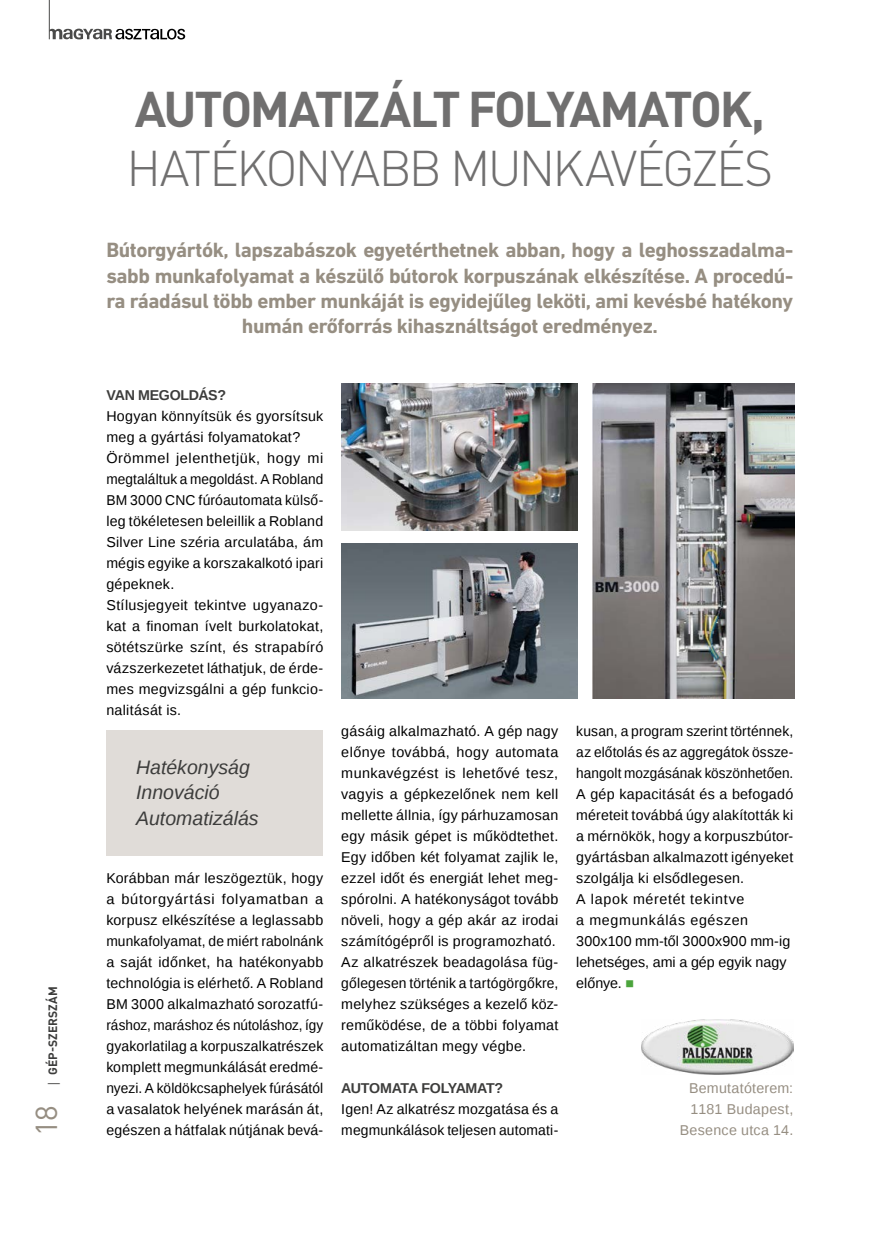
<style>
.page{position:relative;width:872px;height:1242px;background:#fff}
.page>*{position:absolute;margin:0;border:0;box-sizing:border-box;transform-origin:0 0}
.t1{font:700 49.5px "DIN Pro";letter-spacing:-.05em;color:#706f6f}
.t2{font:300 49.5px "DIN Pro";letter-spacing:-.06em;color:#706f6f}
.t3{font:30px "DIN Pro";color:#968e82}
.t4{font:700 21px/25.2px "DIN Next LT Pro";letter-spacing:-.02em;color:#968e82;text-align:center}
.t5{font:italic 19.5px/25.5px "Liberation Sans";color:#3c3c3b}
.t6{font:14.25px/21px "Liberation Sans";letter-spacing:.02em;color:#000}
.t7{font:14.25px/21px "Liberation Sans";letter-spacing:.015em;color:#968e82;text-align:right}
.t8{font:700 14.25px "Liberation Sans";letter-spacing:-.025em;color:#3c3c3b}
.t9{font:700 12px "DIN Pro";letter-spacing:.01em;color:#3c3c3b}
.s1{font-family:"Open Sans";font-weight:400}
.s2{color:#4ba43c}
</style>
<div class="page">
<svg style="left:49px;top:29px;width:136px;height:11px"></svg>
<hr style="left:49px;top:0;width:1px;height:39px;background:#4a4a49">
<div style="left:106px;top:730px;width:217px;height:49px;background:#e0dcd8"></div>
<div style="left:106px;top:756px;width:217px;height:48px;background:#e0dcd8"></div>
<div style="left:106px;top:781px;width:217px;height:49px;background:#e0dcd8"></div>
<div style="left:106px;top:807px;width:217px;height:48px;background:#e0dcd8"></div>
<img style="left:642px;top:1019px;width:151px;height:55px">
<img style="left:341px;top:383px;width:236px;height:147px">
<img style="left:592px;top:383px;width:202px;height:315px">
<img style="left:341px;top:543px;width:236px;height:155px">
<p class="t9" style="left:45px;top:1087px;width:103px;rotate:-90deg"><span class="s1">|</span> GÉP-SZERSZÁM</p>
<h2 class="t3" style="left:26px;top:1136px;width:33px;rotate:-90deg">18</h2>
<h1 class="t1" style="left:135px;top:75px;width:631px">AUTOMATIZÁLT FOLYAMATOK,</h1>
<h1 class="t2" style="left:126px;top:135px;width:648px">HATÉKONYABB MUNKAVÉGZÉS</h1>
<p class="t4" style="left:106px;top:237px;width:688px">Bútorgyártók, lapszabászok egyetérthetnek abban, hogy a leghosszadalma&shy;sabb munkafolyamat a készülő bútorok korpuszának elkészítése. A procedú&shy;ra ráadásul több ember munkáját is egyidejűleg leköti, ami kevésbé hatékony humán erőforrás kihasználtságot eredményez.</p>
<p class="t8" style="left:106px;top:385px;width:121px">VAN MEGOLDÁS?</p>
<p class="t6" style="left:106px;top:406px;width:218px">Hogyan könnyítsük és gyorsítsuk meg a gyártási folyamatokat?<br>Örömmel jelenthetjük, hogy mi megtaláltuk a megoldást. A Robland<br>BM 3000 CNC fúróautomata külső&shy;leg tökéletesen beleillik a Robland<br>Silver Line széria arculatába, ám mégis egyike a korszakalkotó ipari gépeknek.<br>Stílusjegyeit tekintve ugyanazo&shy;kat a finoman ívelt burkolatokat, sötétszürke színt, és strapabíró vázszerkezetet láthatjuk, de érde&shy;mes megvizsgálni a gép funkcio&shy;nalitását is.</p>
<h3 class="t5" style="left:136px;top:754px;width:124px">Hatékonyság<br>Innováció<br>Automatizálás</h3>
<p class="t6" style="left:106px;top:868px;width:218px;text-align:justify">Korábban már leszögeztük, hogy a bútorgyártási folyamatban a korpusz elkészítése a leglassabb munkafolyamat, de miért rabolnánk a saját időnket, ha hatékonyabb technológia is elérhető. A Robland BM 3000 alkalmazható sorozatfú&shy;ráshoz, maráshoz és nútoláshoz, így gyakorlatilag a korpuszalkatrészek komplett megmunkálását eredmé&shy;nyezi. A köldökcsaphelyek fúrásától a vasalatok helyének marásán át, egészen a hátfalak nútjának bevá-</p>
<p class="t6" style="left:341px;top:721px;width:218px">gásáig alkalmazható. A gép nagy előnye továbbá, hogy automata munkavégzést is lehetővé tesz, vagyis a gépkezelőnek nem kell mellette állnia, így párhuzamosan egy másik gépet is működtethet.<br>Egy időben két folyamat zajlik le, ezzel időt és energiát lehet meg&shy;spórolni. A hatékonyságot tovább növeli, hogy a gép akár az irodai számítógépről is programozható.<br>Az alkatrészek beadagolása füg&shy;gőlegesen történik a tartógörgőkre, melyhez szükséges a kezelő köz&shy;reműködése, de a többi folyamat automatizáltan megy végbe.</p>
<p class="t8" style="left:341px;top:1078px;width:163px">AUTOMATA FOLYAMAT?</p>
<p class="t6" style="left:341px;top:1099px;width:218px">Igen! Az alkatrész mozgatása és a megmunkálások teljesen automati-</p>
<p class="t6" style="left:576px;top:721px;width:218px">kusan, a program szerint történnek, az előtolás és az aggregátok össze&shy;hangolt mozgásának köszönhetően.<br>A gép kapacitását és a befogadó méreteit továbbá úgy alakították ki a mérnökök, hogy a korpuszbútor&shy;gyártásban alkalmazott igényeket szolgálja ki elsődlegesen.<br>A lapok méretét tekintve<br>a megmunkálás egészen<br>300x100 mm-től 3000x900 mm-ig lehetséges, ami a gép egyik nagy előnye. <span class="s2">■</span></p>
<p class="t7" style="left:680px;top:1078px;width:115px">Bemutatóterem:<br>1181 Budapest,<br>Besence utca 14.</p>
</div>
